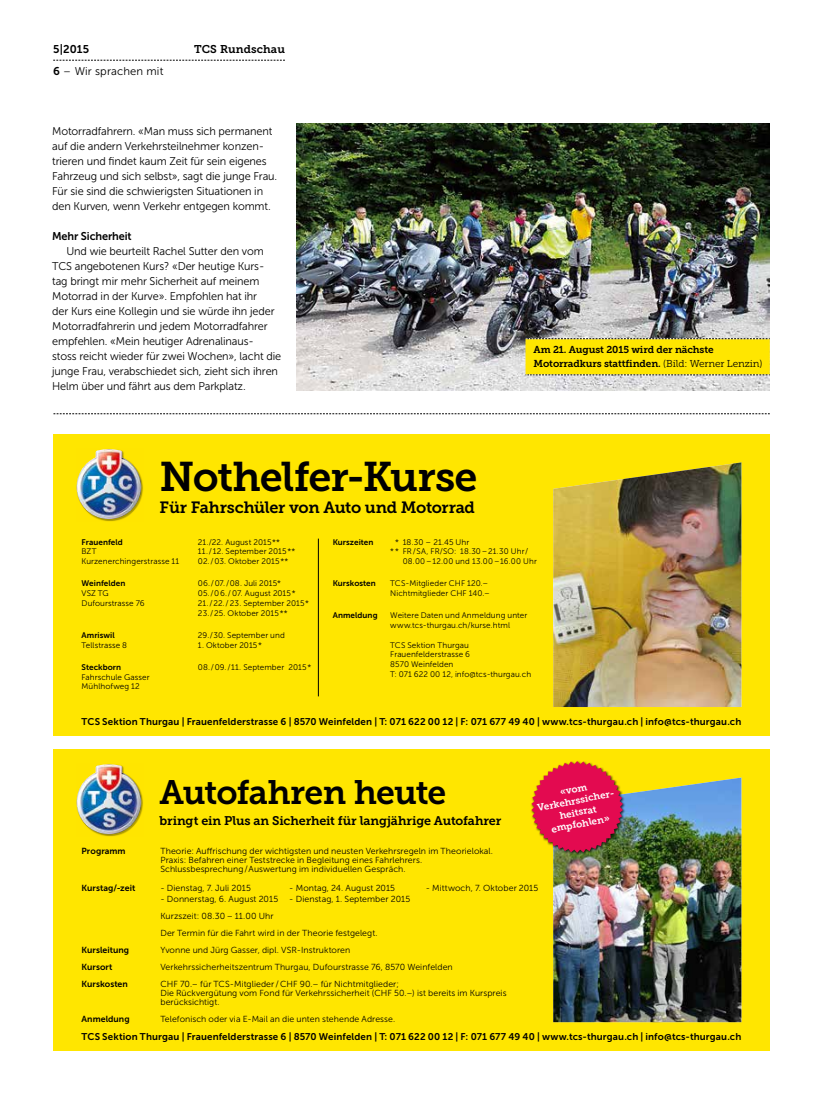
<style>
.page{position:relative;width:823px;height:1099px;background:#fff}
.page>*{position:absolute;margin:0;border:0;box-sizing:border-box;transform-origin:0 0}
.t1{font:41.25px "Museo Slab 700";letter-spacing:-.025em;color:#000}
.t2{font:33.75px "Museo Slab 700";letter-spacing:-.025em;color:#000}
.t3{font:16.25px "Museo Slab 700";letter-spacing:-.02em;color:#000}
.t4{font:12.5px "Museo Slab 700";letter-spacing:-.01em;color:#000}
.t5{font:11.25px/15px "Museo Sans 300";letter-spacing:-.01em;color:#000}
.t6{font:11.25px "Museo Sans 700";letter-spacing:-.01em;color:#000}
.t7{font:11.25px "Museo Sans 300";letter-spacing:.01em;color:#000}
.t8{font:11.25px "Museo Slab 700";letter-spacing:.01em;color:#000}
.t9{font:10px/13.2px "Museo Slab 700";letter-spacing:-.01em;color:#000}
.t10{font:9.75px "Museo Sans 700";letter-spacing:.015em;color:#000}
.t11{font:9.75px/11.8px "Museo Slab 700";color:#fff;text-align:center}
.t12{font:8.75px/9.1px "Museo Sans 300";letter-spacing:.005em;color:#000}
.t13{font:8.75px "Museo Sans 700";letter-spacing:.005em;color:#000}
.t14{font:8.12px/9.8px "Museo Sans 300";letter-spacing:.01em;color:#000}
.t15{font:8.12px "Museo Sans 700";letter-spacing:.005em;color:#000}
.s1{font-family:"Museo Sans 700"}
.s2{font-family:"Museo Slab 300"}
</style>
<div class="page">
<svg style="left:53px;top:60px;width:232px;height:1px"></svg>
<svg style="left:53px;top:413px;width:716px;height:1px"></svg>
<div style="left:53px;top:749px;width:716px;height:301px;background:#ffe600"></div>
<img style="left:98px;top:792px;width:45px;height:44px">
<img style="left:76px;top:764px;width:65px;height:70px">
<img style="left:553px;top:777px;width:188px;height:245px">
<div style="left:530px;top:760px;width:95px;height:95px;background:#000;opacity:.75"></div>
<svg style="left:531px;top:761px;width:91px;height:91px"></svg>
<div style="left:53px;top:434px;width:716px;height:301px;background:#ffe600"></div>
<img style="left:98px;top:477px;width:45px;height:44px">
<img style="left:76px;top:449px;width:65px;height:70px">
<img style="left:553px;top:462px;width:188px;height:245px">
<hr style="left:318px;top:538px;width:1px;height:158px;background:#000">
<img style="left:296px;top:124px;width:473px;height:266px">
<svg style="left:525px;top:338px;width:244px;height:37px;background:#f7e008"></svg>
<p class="t6" style="left:53px;top:43px;width:37px">5|2015</p>
<p class="t8" style="left:194px;top:43px;width:92px">TCS Rundschau</p>
<p class="t7" style="left:53px;top:65px;width:112px"><span class="s1">6</span> – Wir sprachen mit</p>
<p class="t5" style="left:52px;top:124px;width:226px">Motorradfahrern. «Man muss sich permanent auf die andern Verkehrsteilnehmer konzen&shy;trieren und findet kaum Zeit für sein eigenes Fahrzeug und sich selbst», sagt die junge Frau.<br>Für sie sind die schwierigsten Situationen in den Kurven, wenn Verkehr entgegen kommt.</p>
<p class="t6" style="left:52px;top:230px;width:81px">Mehr Sicherheit</p>
<p class="t5" style="left:52px;top:244px;width:230px;text-indent:14px">Und wie beurteilt Rachel Sutter den vom TCS angebotenen Kurs? «Der heutige Kurs&shy;tag bringt mir mehr Sicherheit auf meinem Motorrad in der Kurve». Empfohlen hat ihr<br>der Kurs eine Kollegin und sie würde ihn jeder Motorradfahrerin und jedem Motorradfahrer empfehlen. «Mein heutiger Adrenalinaus&shy;stoss reicht wieder für zwei Wochen», lacht die junge Frau, verabschiedet sich, zieht sich ihren Helm über und fährt aus dem Parkplatz.</p>
<h1 class="t1" style="left:159px;top:453px;width:319px">Nothelfer-Kurse</h1>
<h3 class="t3" style="left:159px;top:498px;width:317px">Für Fahrschüler von Auto und Motorrad</h3>
<p class="t9" style="left:533px;top:343px;width:230px">Am 21. August 2015 wird der nächste<br>Motorradkurs stattfinden. <span class="s2">(Bild: Werner Lenzin)</span></p>
<p class="t15" style="left:81px;top:537px;width:43px">Frauenfeld</p>
<p class="t14" style="left:198px;top:537px;width:84px">21./22. August 2015**</p>
<p class="t14" style="left:81px;top:546px;width:16px">BZT</p>
<p class="t14" style="left:198px;top:546px;width:99px">11./12. September 2015**</p>
<p class="t14" style="left:81px;top:556px;width:99px">Kurzenerchingerstrasse 11</p>
<p class="t14" style="left:198px;top:556px;width:92px">02./03. Oktober 2015**</p>
<p class="t15" style="left:81px;top:579px;width:45px">Weinfelden</p>
<p class="t14" style="left:198px;top:578px;width:84px">06./07./08. Juli 2015*</p>
<p class="t14" style="left:81px;top:588px;width:29px">VSZ TG</p>
<p class="t14" style="left:198px;top:588px;width:99px">05./06./ 07. August 2015*</p>
<p class="t14" style="left:81px;top:598px;width:65px">Dufourstrasse 76</p>
<p class="t14" style="left:198px;top:598px;width:113px">21./22./ 23. September 2015*<br>23./25. Oktober 2015**</p>
<p class="t15" style="left:81px;top:630px;width:35px">Amriswil</p>
<p class="t14" style="left:198px;top:630px;width:88px">29./30. September und</p>
<p class="t14" style="left:81px;top:640px;width:47px">Tellstrasse 8</p>
<p class="t14" style="left:198px;top:640px;width:66px">1. Oktober 2015*</p>
<p class="t15" style="left:81px;top:662px;width:41px">Steckborn</p>
<p class="t14" style="left:198px;top:662px;width:115px">08./09./11. September 2015*</p>
<p class="t14" style="left:81px;top:672px;width:69px">Fahrschule Gasser<br>Mühlhofweg 12</p>
<p class="t15" style="left:332px;top:537px;width:42px">Kurszeiten</p>
<p class="t14" style="left:395px;top:537px;width:76px">* 18.30 – 21.45 Uhr</p>
<p class="t14" style="left:390px;top:546px;width:139px">** FR/SA, FR/SO: 18.30–21.30 Uhr/</p>
<p class="t14" style="left:402px;top:556px;width:135px">08.00–12.00 und 13.00–16.00 Uhr</p>
<p class="t15" style="left:332px;top:579px;width:45px">Kurskosten</p>
<p class="t14" style="left:390px;top:578px;width:101px">TCS-Mitglieder CHF 120.–<br>Nichtmitglieder CHF 140.–</p>
<p class="t15" style="left:332px;top:611px;width:46px">Anmeldung</p>
<p class="t14" style="left:390px;top:610px;width:138px">Weitere Daten und Anmeldung unter www.tcs-thurgau.ch/kurse.html</p>
<p class="t14" style="left:390px;top:640px;width:142px">TCS Sektion Thurgau<br>Frauenfelderstrasse 6<br>8570 Weinfelden<br>T: 071 622 00 12, info@tcs-thurgau.ch</p>
<p class="t10" style="left:81px;top:716px;width:660px">TCS Sektion Thurgau | Frauenfelderstrasse 6 | 8570 Weinfelden | T: 071 622 00 12 | F: 071 677 49 40 | www.tcs-thurgau.ch | info@tcs-thurgau.ch</p>
<h2 class="t2" style="left:159px;top:773px;width:288px">Autofahren heute</h2>
<h3 class="t4" style="left:159px;top:813px;width:343px">bringt ein Plus an Sicherheit für langjährige Autofahrer</h3>
<p class="t11" style="left:534px;top:790px;width:80px;rotate:-11deg">«vom<br>Verkehrssicher&shy;heitsrat empfohlen»</p>
<p class="t13" style="left:81px;top:845px;width:45px">Programm</p>
<p class="t12" style="left:160px;top:846px;width:334px">Theorie: Auffrischung der wichtigsten und neusten Verkehrsregeln im Theorielokal.<br>Praxis: Befahren einer Teststrecke in Begleitung eines Fahrlehrers.<br>Schlussbesprechung/Auswertung im individuellen Gespräch.</p>
<p class="t13" style="left:81px;top:883px;width:55px">Kurstag/-zeit</p>
<p class="t12" style="left:160px;top:883px;width:92px">- Dienstag, 7. Juli 2015</p>
<p class="t12" style="left:289px;top:883px;width:107px">- Montag, 24. August 2015</p>
<p class="t12" style="left:425px;top:883px;width:114px">- Mittwoch, 7. Oktober 2015</p>
<p class="t12" style="left:160px;top:894px;width:119px">- Donnerstag, 6. August 2015</p>
<p class="t12" style="left:289px;top:894px;width:122px">- Dienstag, 1. September 2015</p>
<p class="t12" style="left:160px;top:907px;width:218px;line-height:16.9px">Kurzszeit: 08.30 – 11.00 Uhr<br>Der Termin für die Fahrt wird in der Theorie festgelegt.</p>
<p class="t13" style="left:81px;top:945px;width:49px">Kursleitung</p>
<p class="t12" style="left:160px;top:945px;width:191px">Yvonne und Jürg Gasser, dipl. VSR-Instruktoren</p>
<p class="t13" style="left:81px;top:961px;width:32px">Kursort</p>
<p class="t12" style="left:160px;top:962px;width:294px">Verkehrssicherheitszentrum Thurgau, Dufourstrasse 76, 8570 Weinfelden</p>
<p class="t13" style="left:81px;top:978px;width:48px">Kurskosten</p>
<p class="t12" style="left:160px;top:979px;width:347px">CHF 70.– für TCS-Mitglieder/ CHF 90.– für Nichtmitglieder;<br>Die Rückvergütung vom Fond für Verkehrssicherheit (CHF 50.–) ist bereits im Kurspreis berücksichtigt.</p>
<p class="t13" style="left:81px;top:1013px;width:50px">Anmeldung</p>
<p class="t12" style="left:160px;top:1014px;width:236px">Telefonisch oder via E-Mail an die unten stehende Adresse.</p>
<p class="t10" style="left:81px;top:1031px;width:660px">TCS Sektion Thurgau | Frauenfelderstrasse 6 | 8570 Weinfelden | T: 071 622 00 12 | F: 071 677 49 40 | www.tcs-thurgau.ch | info@tcs-thurgau.ch</p>
</div>
